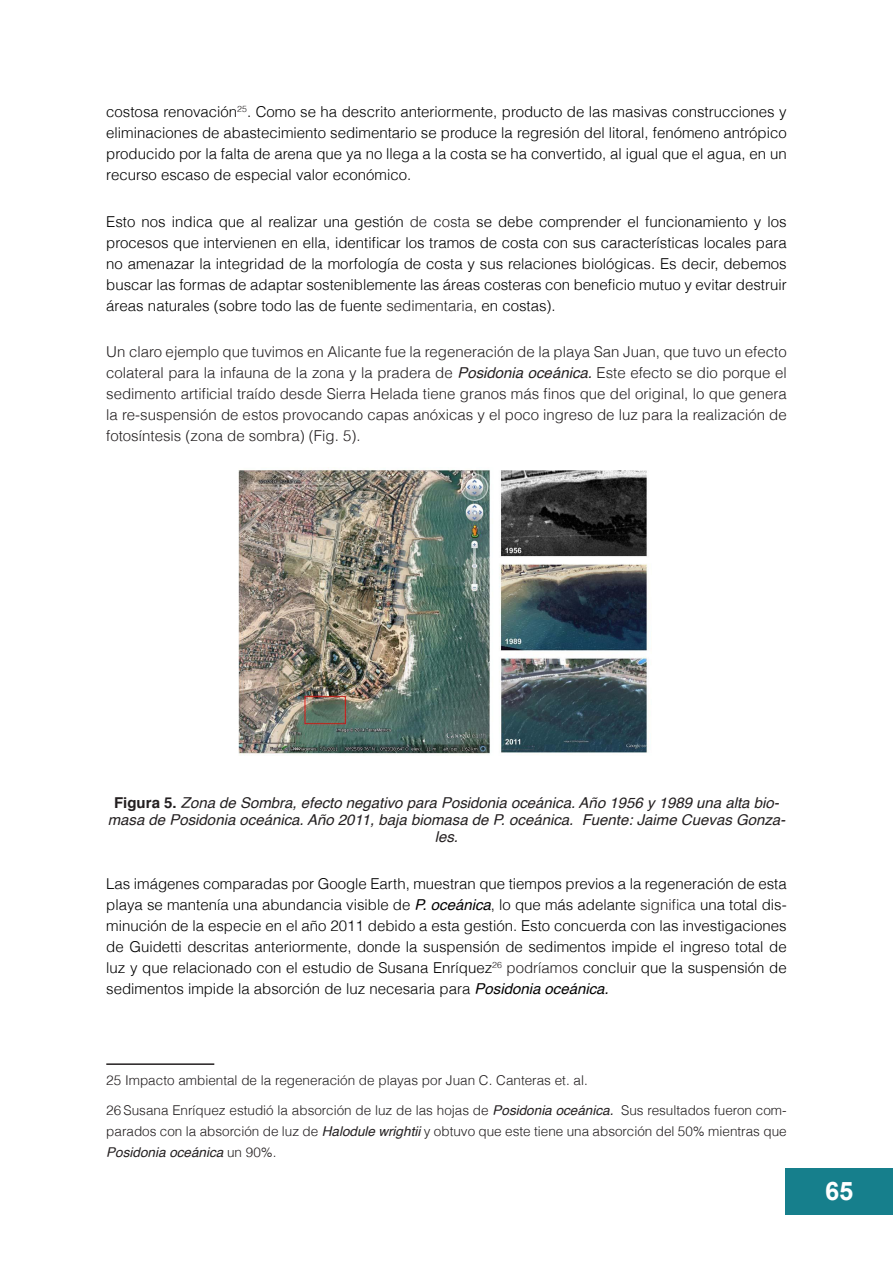
<style>
.page{position:relative;width:893px;height:1263px;background:#fff}
.page>*{position:absolute;margin:0;border:0;box-sizing:border-box;transform-origin:0 0}
.t1{font:700 25.5px "Arial";color:#fff}
.Cuerpo_texto{font:300 15px/21px "Helvetica";color:#000;text-align:justify}
.Cuerpo_texto-2{font:300 15px/21px "Helvetica";color:#231f20;text-align:justify}
.Título_tabla{font:italic 15px/17.2px "Helvetica";color:#231f20;text-align:center}
.Nota_al_pie{font:300 13.5px/21px "Helvetica";color:#231f20;text-align:justify}
.s1{color:#231f20}
.s2{font-weight:400;font-style:italic}
.s3{font-weight:700;font-style:normal}
</style>
<div class="page">
<div style="left:785px;top:1169px;width:108px;height:46px;background:#167f8c"></div>
<img style="left:238px;top:470px;width:410px;height:285px">
<hr style="left:106px;top:1063px;width:108px;height:2px;background:#231f20">
<p class="Cuerpo_texto" style="left:106px;top:101px;width:682px">costosa renovación<sup>25</sup>. Como se ha descrito anteriormente, producto de las masivas construcciones y eliminaciones de abastecimiento sedimentario se produce la regresión del litoral, fenómeno antrópico producido por la falta de arena que ya no llega a la costa se ha convertido, al igual que el agua, en un recurso escaso de especial valor económico.</p>
<p class="Cuerpo_texto" style="left:106px;top:210px;width:682px">Esto nos indica que al realizar una gestión <span class="s1">de costa</span> se debe comprender el funcionamiento y los procesos que intervienen en ella, identificar los tramos de costa con sus características locales para no amenazar la integridad de la morfología de costa y sus relaciones biológicas. Es decir, debemos buscar las formas de adaptar sosteniblemente las áreas costeras con beneficio mutuo y evitar destruir áreas naturales (sobre todo las de fuente <span class="s1">sedimentaria</span>, en costas).</p>
<p class="Cuerpo_texto-2" style="left:106px;top:341px;width:682px">Un claro ejemplo que tuvimos en Alicante fue la regeneración de la playa San Juan, que tuvo un efecto colateral para la infauna de la zona y la pradera de <span class="s2">Posidonia oceánica.</span> Este efecto se dio porque el sedimento artificial traído desde Sierra Helada tiene granos más finos que del original, lo que genera la re-suspensión de estos provocando capas anóxicas y el poco ingreso de luz para la realización de fotosíntesis (zona de sombra) (Fig. 5).</p>
<p class="Título_tabla" style="left:108px;top:794px;width:679px"><span class="s3">Figura 5.</span> Zona de Sombra, efecto negativo para Posidonia oceánica. Año 1956 y 1989 una alta bio&shy;masa de Posidonia oceánica. Año 2011, baja biomasa de P. oceánica. Fuente: Jaime Cuevas Gonza&shy;les.</p>
<p class="Cuerpo_texto" style="left:106px;top:872px;width:682px">Las imágenes comparadas por Google Earth, muestran que tiempos previos a la regeneración de esta playa se mantenía una abundancia visible de <span class="s2">P. oceánica</span>, lo que más adelante <span class="s1">significa</span> una total dis&shy;minución de la especie en el año 2011 debido a esta gestión. Esto concuerda con las investigaciones de Guidetti descritas anteriormente, donde la suspensión de sedimentos impide el ingreso total de luz y que relacionado con el estudio de Susana Enríquez<sup>26</sup> <span class="s1">podríamos</span> concluir que la suspensión de sedimentos impide la absorción de luz necesaria para <span class="s2">Posidonia oceánica.</span></p>
<p class="Nota_al_pie" style="left:106px;top:1069px;width:483px">25 Impacto ambiental de la regeneración de playas por Juan C. Canteras et. al.</p>
<p class="Nota_al_pie" style="left:106px;top:1099px;width:682px">26 Susana Enríquez estudió la absorción de luz de las hojas de <span class="s2">Posidonia oceánica.</span> Sus resultados fueron com&shy;parados con la absorción de luz de <span class="s2">Halodule wrightii</span> y obtuvo que este tiene una absorción del 50% mientras que <span class="s2">Posidonia oceánica</span> un 90%.</p>
<h1 class="t1" style="left:825px;top:1173px;width:30px">65</h1>
</div>
